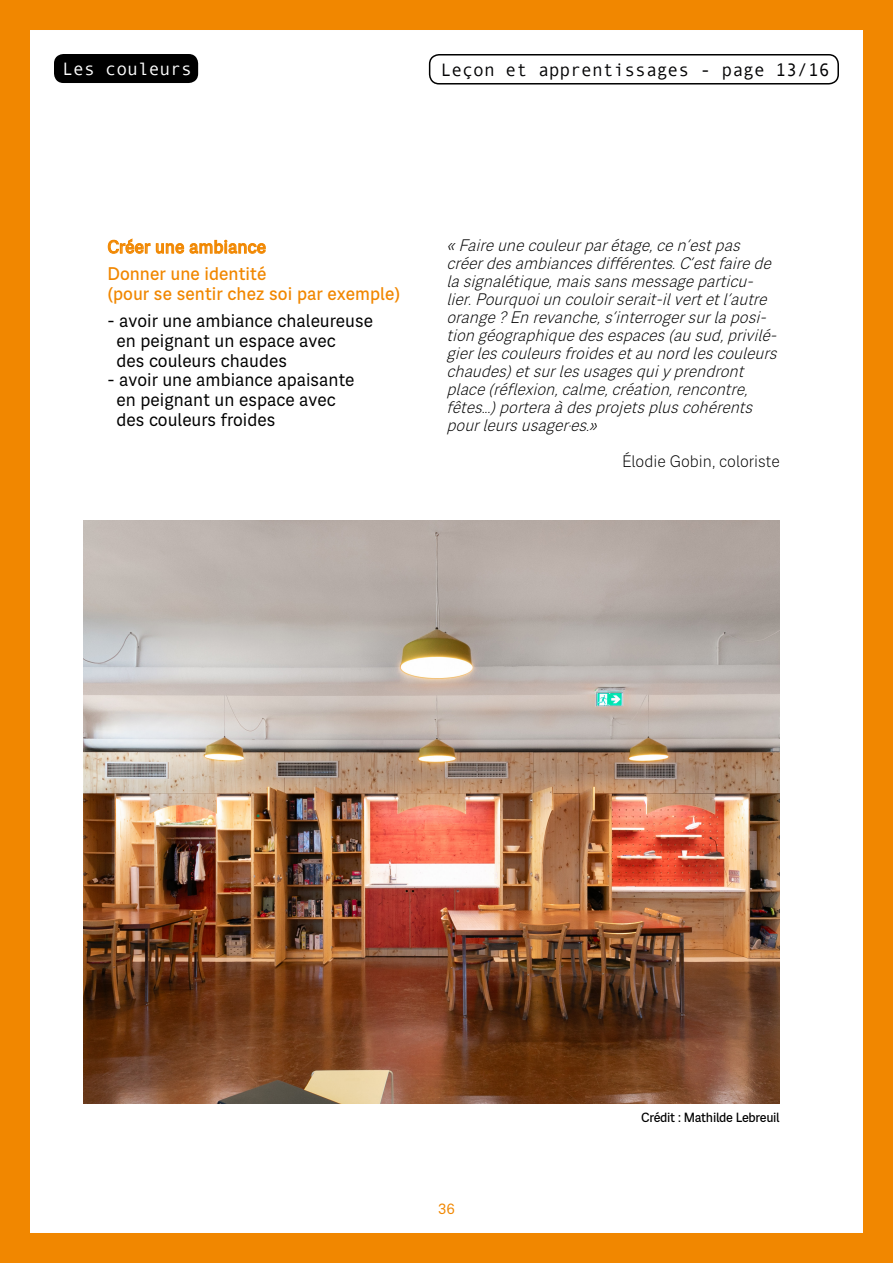
<style>
.page{position:relative;width:893px;height:1263px;background:#fff}
.page>*{position:absolute;margin:0;border:0;box-sizing:border-box;transform-origin:0 0}
.t1{font:18px "Andale Mono";color:#020203}
.t2{font:18px "Andale Mono";color:#fff}
.t3{font:16.5px/19.8px "Foldera";color:#000}
.t4{font:500 16.5px/27px "Foldera";color:#f18700}
.t5{font:italic 300 15px/18px "Foldera";color:#000}
.t6{font:300 15px "Foldera";color:#000}
.t7{font:13.5px "Foldera";color:#f18700}
.t8{font:500 12px "Foldera";letter-spacing:-.025em;color:#000}
</style>
<div class="page">
<div style="left:0;top:0;width:893px;height:1263px;border:30px solid #f18700"></div>
<svg style="left:892px;top:0;width:1px;height:1263px"></svg>
<img style="left:84px;top:520px;width:696px;height:583px">
<svg style="left:108px;top:238px;width:158px;height:16px"></svg>
<div style="left:54px;top:54px;width:144px;height:29px;background:#000;border-radius:9px"></div>
<div style="left:429px;top:54px;width:410px;height:31px;border:2px solid #000;border-radius:9px"></div>
<p class="t2" style="left:62px;top:57px;width:131px">Les couleurs</p>
<p class="t1" style="left:441px;top:58px;width:390px">Leçon et apprentissages - page 13/16</p>
<p class="t4" style="left:107px;top:233px;width:161px">Créer une ambiance<br>Donner une identité</p>
<p class="t4" style="left:107px;top:279px;width:295px">(pour se sentir chez soi par exemple)</p>
<p class="t3" style="left:117px;top:310px;width:258px;text-indent:-9px">- avoir une ambiance chaleureuse en peignant un espace avec<br>des couleurs chaudes</p>
<p class="t3" style="left:117px;top:369px;width:240px;text-indent:-9px">- avoir une ambiance apaisante en peignant un espace avec des couleurs froides</p>
<p class="t5" style="left:446px;top:236px;width:336px">«Faireunecouleurparétage,cen’estpas créerdesambiancesdifférentes.C’estfairede lasignalétique,maissansmessageparticu&shy;lier.Pourquoiun couloirserait-ilvertetl’autre orange?En revanche,s’interrogersurlaposi&shy;tion géographiquedesespaces(ausud,privilé&shy;gierlescouleursfroidesetaunord lescouleurs chaudes)etsurlesusagesquiyprendront place(réflexion,calme,création,rencontre, fêtes...)porteraàdesprojetspluscohérents pourleursusager·es.»</p>
<p class="t6" style="left:622px;top:451px;width:159px">Élodie Gobin, coloriste</p>
<p class="t7" style="left:438px;top:1199px;width:18px">36</p>
<p class="t8" style="left:641px;top:1109px;width:140px">Crédit : Mathilde Lebreuil</p>
</div>
